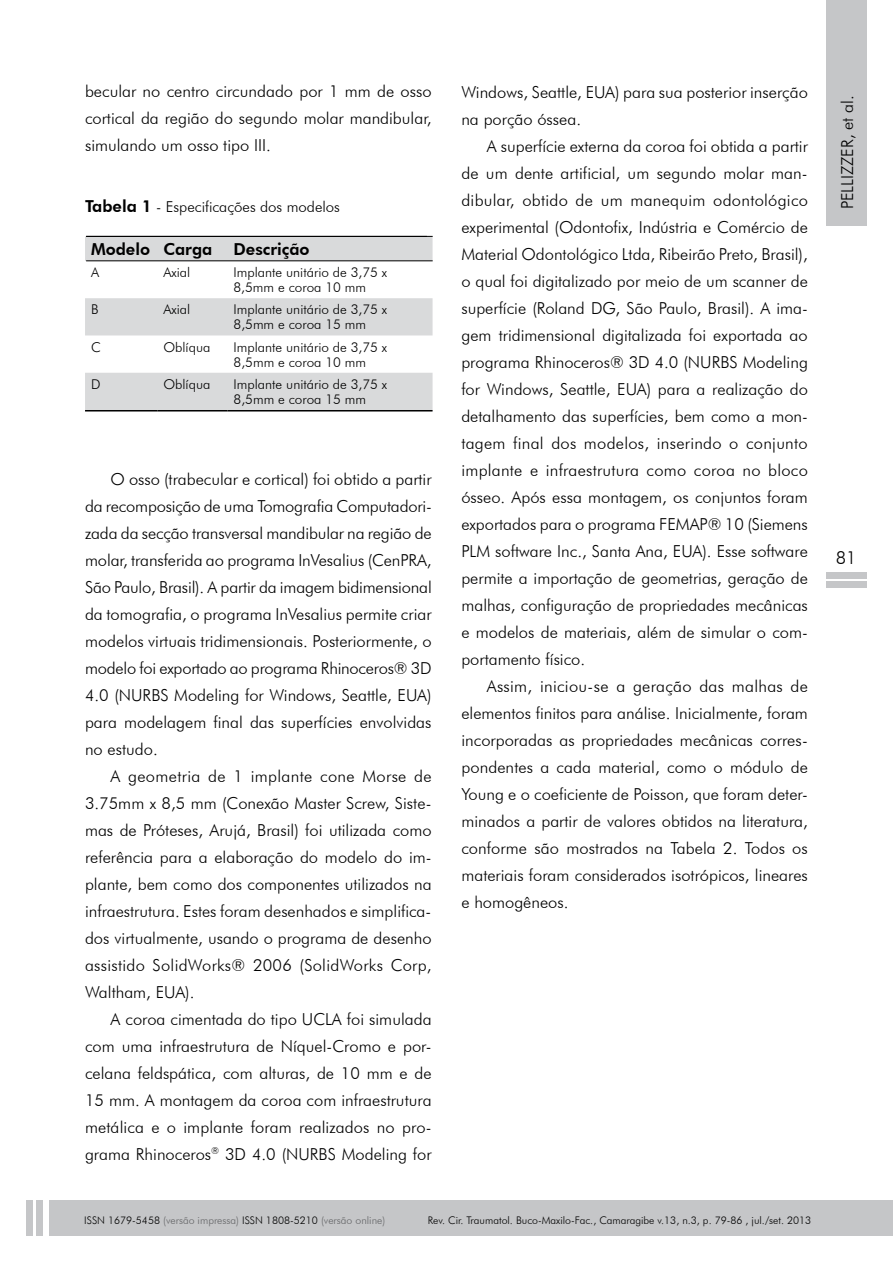
<style>
.page{position:relative;width:893px;height:1263px;background:#fff}
.page>*{position:absolute;margin:0;border:0;box-sizing:border-box;transform-origin:0 0}
.t1{font:300 18px "Futura BT";color:#000}
.t2{font:300 16.5px/27px "Futura BT";color:#000;text-align:justify}
.t3{font:800 16.5px "Futura BT";color:#000}
.t4{font:300 15px "Futura BT";color:#000}
.t5{font:300 13.5px/15px "Futura BT";color:#000}
.t6{font:300 10.5px "Futura BT";color:#000}
.t7{font:300 10.5px "Futura BT";color:#646567}
.s1{font-weight:800;font-size:16.5px}
.s2{color:#000}
</style>
<div class="page">
<div style="left:49px;top:1201px;width:844px;height:35px;background:#c5c6c8"></div>
<div style="left:27px;top:1201px;width:6px;height:35px;background:#c5c6c8"></div>
<div style="left:36px;top:1201px;width:7px;height:35px;background:#c5c6c8"></div>
<div style="left:826px;top:0;width:40px;height:226px;background:#c5c6c8"></div>
<div style="left:826px;top:582px;width:41px;height:6px;background:#c5c6c8"></div>
<div style="left:826px;top:572px;width:41px;height:6px;background:#c5c6c8"></div>
<svg style="left:85px;top:236px;width:348px;height:174px;fill:#d9dadb"></svg>
<hr style="left:85px;top:410px;width:72px;height:1px;background:#000">
<hr style="left:157px;top:410px;width:71px;height:1px;background:#000">
<hr style="left:228px;top:410px;width:205px;height:1px;background:#000">
<hr style="left:86px;top:260px;width:347px;height:1px;background:#000">
<hr style="left:86px;top:236px;width:347px;height:1px;background:#000">
<p class="t2" style="left:85px;top:78px;width:348px">becular no centro circundado por 1 mm de osso cortical da região do segundo molar mandibular, simulando um osso tipo III.</p>
<p class="t4" style="left:85px;top:198px;width:256px"><span class="s1">Tabela 1</span> - Especificações dos modelos</p>
<p class="t3" style="left:91px;top:239px;width:123px">Modelo Carga</p>
<p class="t3" style="left:234px;top:239px;width:78px">Descrição</p>
<p class="t5" style="left:91px;top:265px;width:10px">A</p>
<p class="t5" style="left:163px;top:265px;width:28px">Axial</p>
<p class="t5" style="left:234px;top:265px;width:155px">Implante unitário de 3,75 x<br>8,5mm e coroa 10 mm</p>
<p class="t5" style="left:91px;top:302px;width:9px">B</p>
<p class="t5" style="left:163px;top:302px;width:28px">Axial</p>
<p class="t5" style="left:234px;top:302px;width:155px">Implante unitário de 3,75 x<br>8,5mm e coroa 15 mm</p>
<p class="t5" style="left:91px;top:339px;width:11px">C</p>
<p class="t5" style="left:163px;top:339px;width:49px">Oblíqua</p>
<p class="t5" style="left:234px;top:339px;width:155px">Implante unitário de 3,75 x<br>8,5mm e coroa 10 mm</p>
<p class="t5" style="left:91px;top:377px;width:11px">D</p>
<p class="t5" style="left:163px;top:377px;width:49px">Oblíqua</p>
<p class="t5" style="left:234px;top:377px;width:155px">Implante unitário de 3,75 x<br>8,5mm e coroa 15 mm</p>
<p class="t2" style="left:85px;top:465px;width:348px;text-indent:26px">O osso (trabecular e cortical) foi obtido a partir da recomposição de uma Tomografia Computadori&shy;zada da secção transversal mandibular na região de molar, transferida ao programa InVesalius (CenPRA, São Paulo, Brasil). A partir da imagem bidimensional da tomografia, o programa InVesalius permite criar modelos virtuais tridimensionais. Posteriormente, o modelo foi exportado ao programa Rhinoceros® 3D 4.0 (NURBS Modeling for Windows, Seattle, EUA) para modelagem final das superfícies envolvidas no estudo.</p>
<p class="t2" style="left:85px;top:762px;width:348px;text-indent:26px">A geometria de 1 implante cone Morse de 3.75mm x 8,5 mm (Conexão Master Screw, Siste&shy;mas de Próteses, Arujá, Brasil) foi utilizada como referência para a elaboração do modelo do im&shy;plante, bem como dos componentes utilizados na infraestrutura. Estes foram desenhados e simplifica&shy;dos virtualmente, usando o programa de desenho assistido SolidWorks® 2006 (SolidWorks Corp, Waltham, EUA).</p>
<p class="t2" style="left:85px;top:1005px;width:348px;text-indent:26px">A coroa cimentada do tipo UCLA foi simulada com uma infraestrutura de Níquel-Cromo e por&shy;celana feldspática, com alturas, de 10 mm e de 15 mm. A montagem da coroa com infraestrutura metálica e o implante foram realizados no pro&shy;grama Rhinoceros<sup>®</sup> 3D 4.0 (NURBS Modeling for</p>
<p class="t2" style="left:461px;top:78px;width:348px">Windows, Seattle, EUA) para sua posterior inserção na porção óssea.</p>
<p class="t2" style="left:461px;top:132px;width:348px;text-indent:26px">A superfície externa da coroa foi obtida a partir de um dente artificial, um segundo molar man&shy;dibular, obtido de um manequim odontológico experimental (Odontofix, Indústria e Comércio de Material Odontológico Ltda, Ribeirão Preto, Brasil), o qual foi digitalizado por meio de um scanner de superfície (Roland DG, São Paulo, Brasil). A ima&shy;gem tridimensional digitalizada foi exportada ao programa Rhinoceros® 3D 4.0 (NURBS Modeling for Windows, Seattle, EUA) para a realização do detalhamento das superfícies, bem como a mon&shy;tagem final dos modelos, inserindo o conjunto implante e infraestrutura como coroa no bloco ósseo. Após essa montagem, os conjuntos foram exportados para o programa FEMAP® 10 (Siemens PLM software Inc., Santa Ana, EUA). Esse software permite a importação de geometrias, geração de malhas, configuração de propriedades mecânicas e modelos de materiais, além de simular o com&shy;portamento físico.</p>
<p class="t2" style="left:461px;top:672px;width:348px;text-indent:26px">Assim, iniciou-se a geração das malhas de elementos finitos para análise. Inicialmente, foram incorporadas as propriedades mecânicas corres&shy;pondentes a cada material, como o módulo de Young e o coeficiente de Poisson, que foram deter&shy;minados a partir de valores obtidos na literatura, conforme são mostrados na Tabela 2. Todos os materiais foram considerados isotrópicos, lineares e homogêneos.</p>
<p class="t7" style="left:84px;top:1214px;width:302px"><span class="s2">ISSN 1679-5458</span> (versão impressa) <span class="s2">ISSN 1808-5210</span> (versão online)</p>
<p class="t6" style="left:428px;top:1214px;width:385px">Rev. Cir. Traumatol. Buco-Maxilo-Fac., Camaragibe v.13, n.3, p. 79-86 , jul./set. 2013</p>
<p class="t2" style="left:834px;top:209px;width:116px;rotate:-90deg">Pellizzer, et al.</p>
<p class="t1" style="left:836px;top:546px;width:22px">81</p>
</div>
